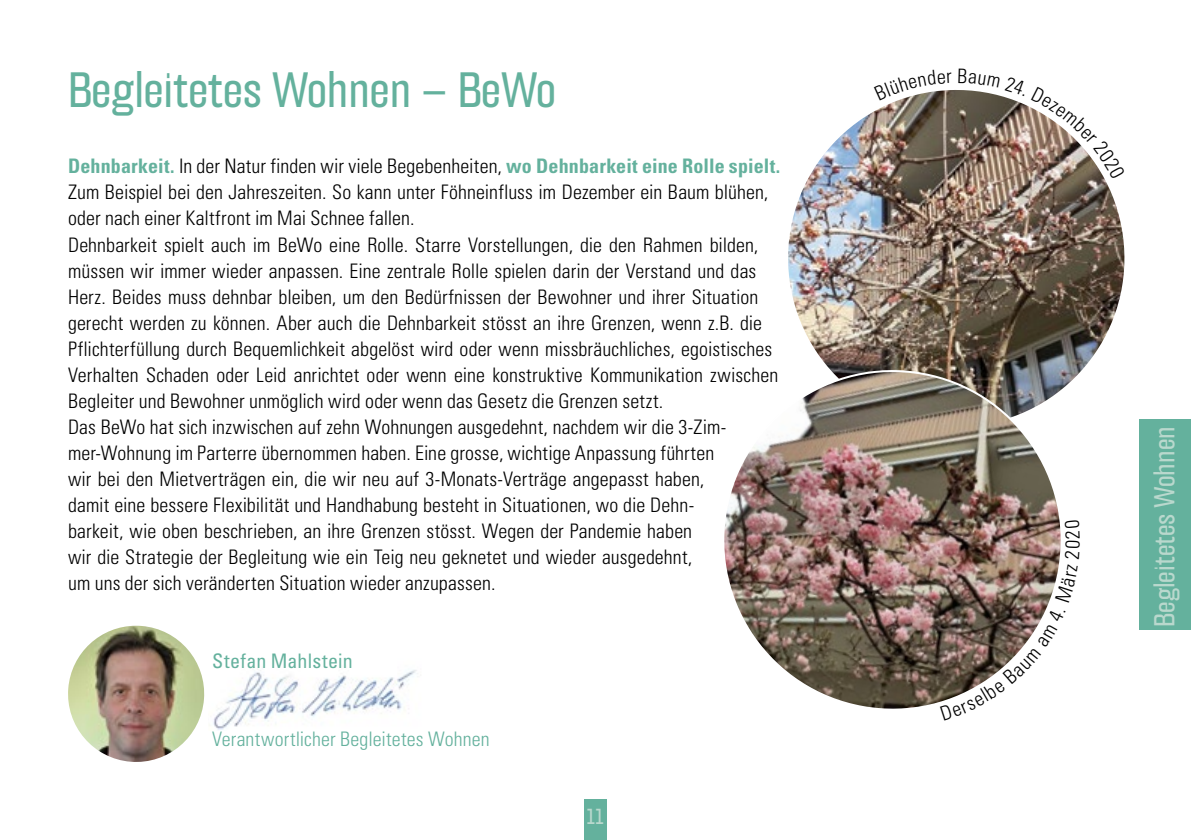
<style>
.page{position:relative;width:1191px;height:840px;background:#fff}
.page>*{position:absolute;margin:0;border:0;box-sizing:border-box;transform-origin:0 0}
.t1{font:48px "Hydra OT Extd";color:#64b19d}
.t2{font:28px "Hydra OT Extd";color:#b9d8cd}
.t3{font:22px "Hydra OT Extd";color:#b9d8cd}
.t4{font:300 condensed 20px/26px "Univers LT Std";letter-spacing:.005em;color:#000}
.t5{font:300 condensed 20px "Univers LT Std";letter-spacing:.005em;color:#64b19d}
.t6{font:condensed 20px "Univers LT Std";letter-spacing:.01em;color:#64b19d}
.s1{font-weight:700;color:#64b19d}
</style>
<div class="page">
<div style="left:584px;top:800px;width:23px;height:39px;background:#64b19d"></div>
<div style="left:584px;top:798px;width:22px;height:32px;background:#64b19d"></div>
<img style="left:213px;top:670px;width:204px;height:60px">
<img style="left:68px;top:625px;width:137px;height:137px">
<div style="left:1140px;top:420px;width:51px;height:209px;background:#64b19d"></div>
<img style="left:788px;top:90px;width:337px;height:286px">
<img style="left:724px;top:355px;width:353px;height:354px">
<svg style="left:874px;top:90px;width:78px;height:10px"></svg>
<svg style="left:958px;top:90px;width:67px;height:6px"></svg>
<svg style="left:1031px;top:90px;width:94px;height:89px"></svg>
<svg style="left:940px;top:609px;width:125px;height:100px"></svg>
<svg style="left:1055px;top:564px;width:22px;height:38px"></svg>
<svg style="left:1064px;top:520px;width:13px;height:38px"></svg>
<h1 class="t1" style="left:68px;top:62px;width:489px">Begleitetes Wohnen – BeWo</h1>
<p class="t4" style="left:68px;top:153px;width:713px"><span class="s1">Dehnbarkeit.</span> In der Natur finden wir viele Begebenheiten, <span class="s1">wo Dehnbarkeit eine Rolle spielt.<br></span>Zum Beispiel bei den Jahreszeiten. So kann unter Föhneinfluss im Dezember ein Baum blühen, oder nach einer Kaltfront im Mai Schnee fallen.<br>Dehnbarkeit spielt auch im BeWo eine Rolle. Starre Vorstellungen, die den Rahmen bilden, müssen wir immer wieder anpassen. Eine zentrale Rolle spielen darin der Verstand und das Herz. Beides muss dehnbar bleiben, um den Bedürfnissen der Bewohner und ihrer Situation gerecht werden zu können. Aber auch die Dehnbarkeit stösst an ihre Grenzen, wenn z.B. die Pflichterfüllung durch Bequemlichkeit abgelöst wird oder wenn missbräuchliches, egoistisches Verhalten Schaden oder Leid anrichtet oder wenn eine konstruktive Kommunikation zwischen Begleiter und Bewohner unmöglich wird oder wenn das Gesetz die Grenzen setzt.<br>Das BeWo hat sich inzwischen auf zehn Wohnungen ausgedehnt, nachdem wir die 3-Zim&shy;mer-Wohnung im Parterre übernommen haben. Eine grosse, wichtige Anpassung führten<br>wir bei den Mietverträgen ein, die wir neu auf 3-Monats-Verträge angepasst haben,<br>damit eine bessere Flexibilität und Handhabung besteht in Situationen, wo die Dehn-<br>barkeit, wie oben beschrieben, an ihre Grenzen stösst. Wegen der Pandemie haben<br>wir die Strategie der Begleitung wie ein Teig neu geknetet und wieder ausgedehnt,<br>um uns der sich veränderten Situation wieder anzupassen.</p>
<p class="t6" style="left:212px;top:647px;width:142px">Stefan Mahlstein</p>
<p class="t5" style="left:212px;top:726px;width:279px">Verantwortlicher Begleitetes Wohnen</p>
<p class="t3" style="left:586px;top:802px;width:19px">11</p>
<h2 class="t2" style="left:1148px;top:626px;width:202px;rotate:-90deg">Begleitetes Wohnen</h2>
</div>
